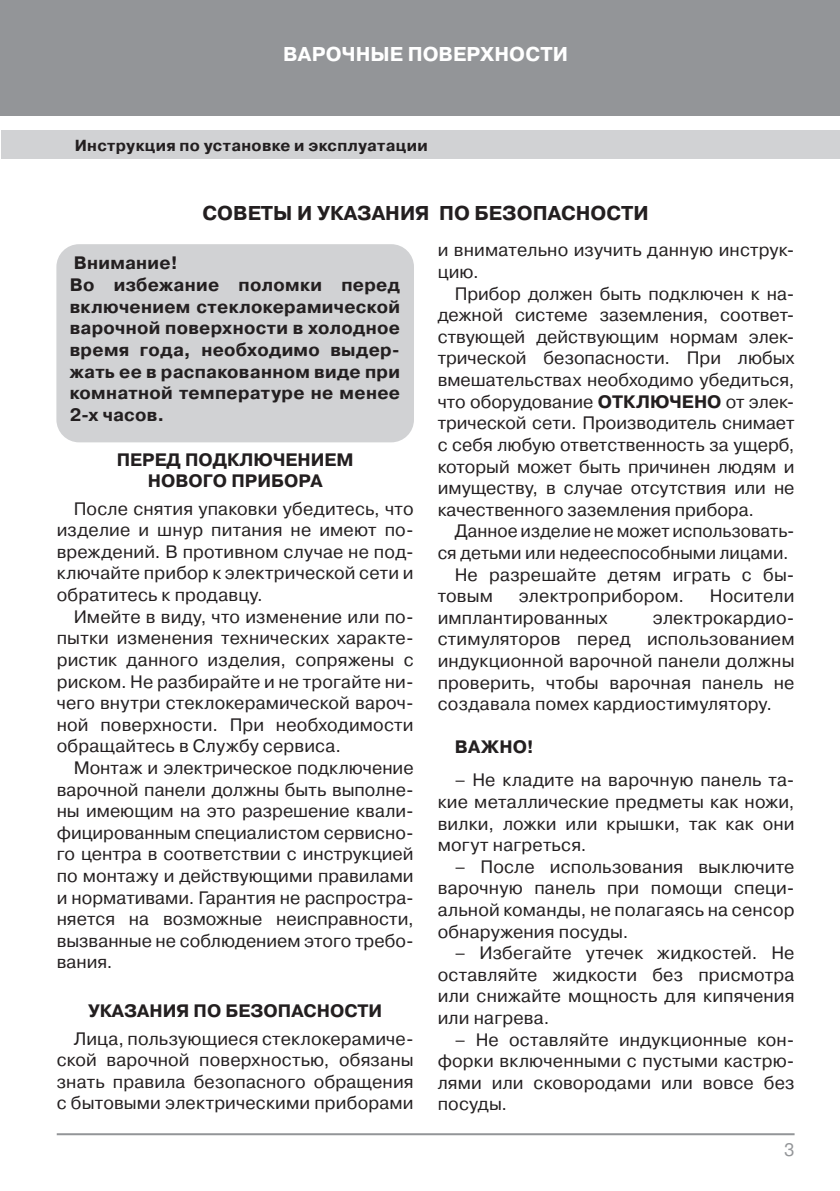
<style>
.page{position:relative;width:840px;height:1191px;background:#fff}
.page>*{position:absolute;margin:0;border:0;box-sizing:border-box;transform-origin:0 0}
.Zagolovok{font:700 20px "Pragmatica C";color:#231f20}
.t1{font:700 20px "Pragmatica C";letter-spacing:.005em;color:#fff}
.Based_text{font:18px/21.6px "Pragmatica C";letter-spacing:.01em;color:#231f20;text-align:justify}
.blok_grey{font:700 18px/21.6px "Pragmatica C";letter-spacing:.015em;color:#231f20;text-align:justify}
.Podzagolovok{font:700 18px/21.6px "Pragmatica C";color:#231f20;text-align:center}
.Based_text-2{font:700 18px "Pragmatica C";letter-spacing:.015em;color:#231f20}
.t2{font:18px "Pragmatica C";color:#939598}
.t3{font:700 16px "Pragmatica C";letter-spacing:.02em;color:#231f20}
.s1{font-weight:700}
</style>
<div class="page">
<div style="left:0;top:0;width:839px;height:116px;background:#939598"></div>
<div style="left:1px;top:130px;width:838px;height:29px;background:#d1d2d4"></div>
<hr style="left:57px;top:1133px;width:737px;height:2px;background:#939598">
<div style="left:56px;top:244px;width:358px;height:198px;background:#d1d2d4;border-radius:23px"></div>
<p class="t1" style="left:283px;top:43px;width:286px">ВАРОЧНЫЕ ПОВЕРХНОСТИ</p>
<p class="t3" style="left:75px;top:136px;width:354px">Инструкция по установке и эксплуатации</p>
<p class="Zagolovok" style="left:202px;top:202px;width:447px">СОВЕТЫ И УКАЗАНИЯ ПО БЕЗОПАСНОСТИ</p>
<p class="blok_grey" style="left:74px;top:253px;width:105px">Внимание!</p>
<p class="blok_grey" style="left:70px;top:274px;width:332px">Во избежание поломки перед включением стеклокерамической варочной поверхности в холодное время года, необходимо выдер&shy;жать ее в распакованном виде при комнатной температуре не менее 2-х часов.</p>
<p class="Podzagolovok" style="left:117px;top:449px;width:238px">ПЕРЕД ПОДКЛЮЧЕНИЕМ<br>НОВОГО ПРИБОРА</p>
<p class="Based_text" style="left:57px;top:498px;width:358px;text-indent:17px">После снятия упаковки убедитесь, что изделие и шнур питания не имеют по&shy;вреждений. В противном случае не под&shy;ключайте прибор к электрической сети и обратитесь к продавцу.</p>
<p class="Based_text" style="left:57px;top:606px;width:358px;text-indent:17px">Имейте в виду, что изменение или по&shy;пытки изменения технических характе&shy;ристик данного изделия, сопряжены с риском. Не разбирайте и не трогайте ни&shy;чего внутри стеклокерамической вароч&shy;ной поверхности. При необходимости обращайтесь в Службу сервиса.</p>
<p class="Based_text" style="left:57px;top:757px;width:358px;text-indent:17px">Монтаж и электрическое подключение варочной панели должны быть выполне&shy;ны имеющим на это разрешение квали&shy;фицированным специалистом сервисно&shy;го центра в соответствии с инструкцией по монтажу и действующими правилами и нормативами. Гарантия не распростра&shy;няется на возможные неисправности, вызванные не соблюдением этого требо&shy;вания.</p>
<p class="Podzagolovok" style="left:88px;top:1000px;width:295px">УКАЗАНИЯ ПО БЕЗОПАСНОСТИ</p>
<p class="Based_text" style="left:57px;top:1027px;width:358px;text-indent:17px">Лица, пользующиеся стеклокерамиче&shy;ской варочной поверхностью, обязаны знать правила безопасного обращения с бытовыми электрическими приборами</p>
<p class="Based_text" style="left:437px;top:239px;width:358px">и внимательно изучить данную инструк&shy;цию.</p>
<p class="Based_text" style="left:437px;top:283px;width:358px;text-indent:17px">Прибор должен быть подключен к на&shy;дежной системе заземления, соответ&shy;ствующей действующим нормам элек&shy;трической безопасности. При любых вмешательствах необходимо убедиться, что оборудование <span class="s1">ОТКЛЮЧЕНО</span> от элек&shy;трической сети. Производитель снимает с себя любую ответственность за ущерб, который может быть причинен людям и имуществу, в случае отсутствия или не качественного заземления прибора.</p>
<p class="Based_text" style="left:437px;top:520px;width:358px;text-indent:17px">Данное изделие не может использовать&shy;ся детьми или недееспособными лицами.</p>
<p class="Based_text" style="left:437px;top:563px;width:358px;text-indent:17px">Не разрешайте детям играть с бы&shy;товым</p>
<p class="Based_text" style="left:518px;top:585px;width:167px">электроприбором.</p>
<p class="Based_text" style="left:709px;top:585px;width:86px">Носители</p>
<p class="Based_text" style="left:437px;top:607px;width:171px">имплантированных</p>
<p class="Based_text" style="left:437px;top:607px;width:358px;text-indent:215px">электрокардио&shy;стимуляторов перед использованием индукционной варочной панели должны проверить, чтобы варочная панель не создавала помех кардиостимулятору.</p>
<p class="Based_text-2" style="left:454px;top:737px;width:81px">ВАЖНО!</p>
<p class="Based_text" style="left:437px;top:769px;width:358px;text-indent:17px">– Не кладите на варочную панель та&shy;кие металлические предметы как ножи, вилки, ложки или крышки, так как они могут нагреться.</p>
<p class="Based_text" style="left:437px;top:856px;width:358px;text-indent:17px">– После использования выключите варочную панель при помощи специ&shy;альной команды, не полагаясь на сенсор обнаружения посуды.</p>
<p class="Based_text" style="left:437px;top:942px;width:358px;text-indent:17px">– Избегайте утечек жидкостей. Не оставляйте жидкости без присмотра или снижайте мощность для кипячения или нагрева.</p>
<p class="Based_text" style="left:437px;top:1028px;width:358px;text-indent:17px">– Не оставляйте индукционные кон&shy;форки включенными с пустыми кастрю&shy;лями или сковородами или вовсе без посуды.</p>
<p class="t2" style="left:783px;top:1139px;width:12px">3</p>
</div>
